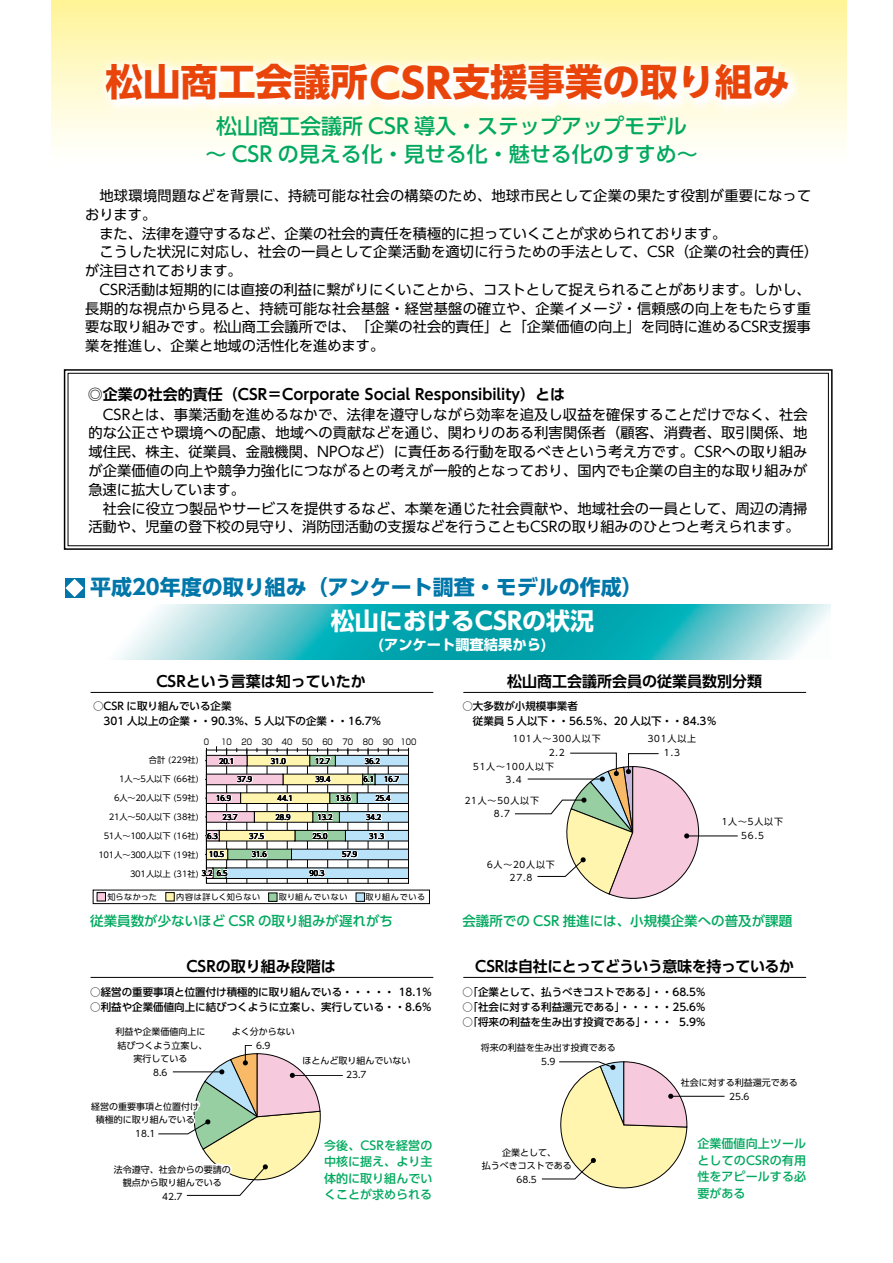
<style>
.page{position:relative;width:893px;height:1263px;background:#fff}
.page>*{position:absolute;margin:0;border:0;box-sizing:border-box;transform-origin:0 0}
.t1{font:700 37.5px "UD Shin Go Pro";color:#e9450a}
.t2{font:700 24px "UD Shin Go Pro";color:#fff}
.t3{font:500 21px/27px "UD Shin Go Pro";color:#00a95f;text-align:center}
.t4{font:700 21px "UD Shin Go Pro";color:#0076a9}
.t5{font:700 15px "UD Shin Go Pro De";color:#000}
.t6{font:700 15px "UD Shin Go Pro De";letter-spacing:-.035em;color:#000}
.t7{font:14.25px/18.8px "UD Shin Go Pro";letter-spacing:.01em;color:#000}
.t8{font:700 14.25px "UD Shin Go Pro";color:#fff}
.t9{font:500 13.5px "UD Shin Go Pro";color:#00a95f}
.t10{font:500 12px/16.5px "UD Shin Go Pro";letter-spacing:.01em;color:#00a95f;text-align:justify}
.t11{font:500 10.5px/15px "UD Shin Go Pro";color:#000}
.t12{font:9px/13.5px "UD Shin Go Pro";color:#000;text-align:center}
.t13{font:9px/13.5px "UD Shin Go Pro";letter-spacing:-.09em;color:#000;text-align:center}
.t14{font:8.25px "UD Shin Go Pro";color:#000}
.t15{font:8.25px "UD Shin Go Pro";letter-spacing:-.095em;color:#000}
.t16{font:8.25px "Shin Go Pro";color:#000;scale:.85 1}
.t17{font:8.25px "UD Shin Go Pro";letter-spacing:-.19em;color:#000}
.t18{font:8.1px "UD Shin Go Pro";letter-spacing:.07em;color:#000}
.t19{font:8.1px "UD Shin Go Pro";letter-spacing:.05em;color:#000}
.t20{font:500 7.35px "UD Shin Go Pro";color:#000;scale:.9 1}
.s1{font-size:41.25px}
</style>
<div class="page">
<hr style="left:91px;top:692px;width:342px;height:1px;background:#000">
<div style="left:51px;top:0;width:796px;height:164px;background:linear-gradient(to bottom,#fff498,#fff)"></div>
<div style="left:64px;top:369px;width:769px;height:181px;border:2px solid #000"></div>
<div style="left:68px;top:373px;width:761px;height:173px;border:1px solid #000"></div>
<svg style="left:116px;top:604px;width:715px;height:55px;background:#51c0c7"></svg>
<div style="left:97px;top:892px;width:8px;height:9px;background:#f7c9dd"></div>
<div style="left:97px;top:892px;width:9px;height:9px;border:1px solid #000"></div>
<div style="left:166px;top:892px;width:8px;height:9px;background:#fff5af"></div>
<div style="left:166px;top:892px;width:8px;height:9px;border:1px solid #000"></div>
<div style="left:269px;top:893px;width:8px;height:8px;background:#97cea2"></div>
<div style="left:268px;top:893px;width:9px;height:8px;border:1px solid #000"></div>
<div style="left:356px;top:893px;width:8px;height:8px;background:#bae3f9"></div>
<div style="left:356px;top:893px;width:9px;height:8px;border:1px solid #000"></div>
<div style="left:93px;top:890px;width:337px;height:14px;border:1px solid #000"></div>
<svg style="left:205px;top:746px;width:204px;height:138px"></svg>
<img style="left:93px;top:49px;width:716px;height:79px">
<img style="left:106px;top:62px;width:692px;height:61px">
<div style="left:65px;top:578px;width:20px;height:20px;background:#0076a9"></div>
<svg style="left:65px;top:579px;width:19px;height:18px"></svg>
<hr style="left:463px;top:692px;width:343px;height:1px;background:#000">
<hr style="left:91px;top:977px;width:342px;height:1px;background:#000">
<hr style="left:463px;top:977px;width:343px;height:1px;background:#000">
<hr style="left:687px;top:835px;width:51px;height:1px;background:#000">
<hr style="left:671px;top:1096px;width:53px;height:1px;background:#000">
<svg style="left:542px;top:1061px;width:146px;height:128px"></svg>
<hr style="left:292px;top:1075px;width:51px;height:1px;background:#000">
<svg style="left:158px;top:1045px;width:165px;height:151px"></svg>
<svg style="left:515px;top:753px;width:184px;height:146px"></svg>
<h1 class="t1" style="left:106px;top:51px;width:686px">松山商工会議所<span class="s1">CSR</span>支援事業の取り組み</h1>
<h3 class="t3" style="left:206px;top:112px;width:494px">松山商工会議所 CSR 導入・ステップアップモデル～ CSR の見える化・見せる化・魅せる化のすすめ～</h3>
<p class="t7" style="left:85px;top:186px;width:735px">　地球環境問題などを背景に、持続可能な社会の構築のため、地球市民として企業の果たす役割が重要になっております。<br>　また、法律を遵守するなど、企業の社会的責任を積極的に担っていくことが求められております。<br>　こうした状況に対応し、社会の一員として企業活動を適切に行うための手法として、CSR（企業の社会的責任）が注目されております。<br>　CSR活動は短期的には直接の利益に繋がりにくいことから、コストとして捉えられることがあります。しかし、長期的な視点から見ると、持続可能な社会基盤・経営基盤の確立や、企業イメージ・信頼感の向上をもたらす重要な取り組みです。松山商工会議所では、「企業の社会的責任」と「企業価値の向上」を同時に進めるCSR支援事業を推進し、企業と地域の活性化を進めます。</p>
<p class="t5" style="left:88px;top:382px;width:479px">◎企業の社会的責任（CSR＝Corporate Social Responsibility）とは</p>
<p class="t7" style="left:88px;top:404px;width:721px">　CSRとは、事業活動を進めるなかで、法律を遵守しながら効率を追及し収益を確保することだけでなく、社会的な公正さや環境への配慮、地域への貢献などを通じ、関わりのある利害関係者（顧客、消費者、取引関係、地域住民、株主、従業員、金融機関、NPOなど）に責任ある行動を取るべきという考え方です。CSRへの取り組みが企業価値の向上や競争力強化につながるとの考えが一般的となっており、国内でも企業の自主的な取り組みが急速に拡大しています。<br>　社会に役立つ製品やサービスを提供するなど、本業を通じた社会貢献や、地域社会の一員として、周辺の清掃活動や、児童の登下校の見守り、消防団活動の支援などを行うこともCSRの取り組みのひとつと考えられます。</p>
<h3 class="t4" style="left:90px;top:570px;width:554px">平成20年度の取り組み（アンケート調査・モデルの作成）</h3>
<h2 class="t2" style="left:331px;top:601px;width:265px">松山におけるCSRの状況</h2>
<p class="t8" style="left:379px;top:633px;width:169px">(アンケート調査結果から)</p>
<p class="t5" style="left:156px;top:669px;width:211px">CSRという言葉は知っていたか</p>
<p class="t11" style="left:93px;top:698px;width:289px">○CSR に取り組んでいる企業<br>　301 人以上の企業・・90.3%、5 人以下の企業・・16.7%</p>
<p class="t16" style="left:204px;top:735px;width:8px">0</p>
<p class="t16" style="left:221px;top:735px;width:231px">10 20 30 40 50 60 70 80 90 100</p>
<p class="t14" style="left:149px;top:754px;width:51px">合計 (229社)</p>
<p class="t14" style="left:118px;top:772px;width:82px">１人～５人以下 (66社)</p>
<p class="t14" style="left:113px;top:791px;width:88px">６人～２０人以下 (59社)</p>
<p class="t15" style="left:108px;top:810px;width:93px">２１人～５０人以下 (38社)</p>
<p class="t17" style="left:102px;top:829px;width:98px">５１人～１００人以下 (16社)</p>
<p class="t15" style="left:97px;top:848px;width:103px">１０1人～３００人以下 (19社)</p>
<p class="t14" style="left:129px;top:867px;width:72px">３０1人以上 (31社)</p>
<p class="t18" style="left:107px;top:890px;width:51px">知らなかった</p>
<p class="t19" style="left:176px;top:890px;width:86px">内容は詳しく知らない</p>
<p class="t18" style="left:279px;top:890px;width:70px">取り組んでいない</p>
<p class="t18" style="left:366px;top:890px;width:61px">取り組んでいる</p>
<p class="t20" style="left:219px;top:755px;width:18px">20.1</p>
<p class="t20" style="left:271px;top:755px;width:18px">31.0</p>
<p class="t20" style="left:315px;top:755px;width:18px">12.7</p>
<p class="t20" style="left:365px;top:755px;width:18px">36.2</p>
<p class="t20" style="left:237px;top:774px;width:18px">37.9</p>
<p class="t20" style="left:315px;top:774px;width:18px">39.4</p>
<p class="t20" style="left:363px;top:774px;width:13px">6.1</p>
<p class="t20" style="left:384px;top:774px;width:18px">16.7</p>
<p class="t20" style="left:216px;top:792px;width:18px">16.9</p>
<p class="t20" style="left:278px;top:792px;width:18px">44.1</p>
<p class="t20" style="left:336px;top:792px;width:18px">13.6</p>
<p class="t20" style="left:375px;top:792px;width:18px">25.4</p>
<p class="t20" style="left:223px;top:811px;width:18px">23.7</p>
<p class="t20" style="left:276px;top:811px;width:18px">28.9</p>
<p class="t20" style="left:317px;top:811px;width:18px">13.2</p>
<p class="t20" style="left:366px;top:811px;width:18px">34.2</p>
<p class="t20" style="left:207px;top:830px;width:13px">6.3</p>
<p class="t20" style="left:249px;top:830px;width:18px">37.5</p>
<p class="t20" style="left:312px;top:830px;width:18px">25.0</p>
<p class="t20" style="left:369px;top:830px;width:18px">31.3</p>
<p class="t20" style="left:209px;top:849px;width:18px">10.5</p>
<p class="t20" style="left:252px;top:849px;width:18px">31.6</p>
<p class="t20" style="left:342px;top:849px;width:18px">57.9</p>
<p class="t20" style="left:202px;top:867px;width:30px">3.2 6.5</p>
<p class="t20" style="left:309px;top:867px;width:18px">90.3</p>
<p class="t9" style="left:90px;top:910px;width:304px">従業員数が少ないほど CSR の取り組みが遅れがち</p>
<p class="t5" style="left:186px;top:954px;width:151px">CSRの取り組み段階は</p>
<p class="t11" style="left:90px;top:984px;width:343px">○経営の重要事項と位置付け積極的に取り組んでいる・・・・・ 18.1%</p>
<p class="t11" style="left:90px;top:999px;width:343px">○利益や企業価値向上に結びつくように立案し、実行している・・8.6%</p>
<p class="t12" style="left:115px;top:1025px;width:94px">利益や企業価値向上に結びつくよう立案し、実行している<br>8.6</p>
<p class="t12" style="left:91px;top:1099px;width:110px">経営の重要事項と位置付け積極的に取り組んでいる<br>18.1</p>
<p class="t12" style="left:232px;top:1025px;width:64px">よく分からない<br>6.9</p>
<p class="t12" style="left:114px;top:1162px;width:119px">法令遵守、社会からの要請の観点から取り組んでいる<br>42.7</p>
<p class="t12" style="left:302px;top:1054px;width:109px">ほとんど取り組んでいない<br>23.7</p>
<p class="t10" style="left:324px;top:1137px;width:110px">今後、CSRを経営の中核に据え、より主体的に取り組んでいくことが求められる</p>
<p class="t5" style="left:507px;top:669px;width:256px">松山商工会議所会員の従業員数別分類</p>
<p class="t11" style="left:462px;top:698px;width:256px">○大多数が小規模事業者<br>　従業員 5 人以下・・56.5％、20 人以下・・84.3％</p>
<p class="t13" style="left:511px;top:732px;width:91px">１０1 人～３００人以下<br>2.2</p>
<p class="t12" style="left:646px;top:732px;width:52px">３０1人以上<br>1.3</p>
<p class="t13" style="left:472px;top:759px;width:84px">５１人～１００人以下<br>3.4</p>
<p class="t13" style="left:463px;top:793px;width:78px">２１人～５０人以下<br>8.7</p>
<p class="t12" style="left:485px;top:857px;width:71px">６人～２０人以下<br>27.8</p>
<p class="t12" style="left:720px;top:815px;width:65px">１人～５人以下<br>56.5</p>
<p class="t9" style="left:462px;top:910px;width:331px">会議所での CSR 推進には、小規模企業への普及が課題</p>
<p class="t6" style="left:475px;top:954px;width:320px">CSRは自社にとってどういう意味を持っているか</p>
<p class="t11" style="left:462px;top:984px;width:244px">○「企業として、払うべきコストである」・・68.5%</p>
<p class="t11" style="left:462px;top:999px;width:244px">○「社会に対する利益還元である」・・・・・25.6%</p>
<p class="t11" style="left:462px;top:1014px;width:244px">○「将来の利益を生み出す投資である」・・・ 5.9%</p>
<p class="t12" style="left:481px;top:1041px;width:136px">将来の利益を生み出す投資である<br>5.9</p>
<p class="t12" style="left:681px;top:1076px;width:118px">社会に対する利益還元である<br>25.6</p>
<p class="t12" style="left:482px;top:1145px;width:91px">企業として、<br>払うべきコストである<br>68.5</p>
<p class="t10" style="left:697px;top:1135px;width:110px">企業価値向上ツールとしてのCSRの有用性をアピールする必要がある</p>
</div>
